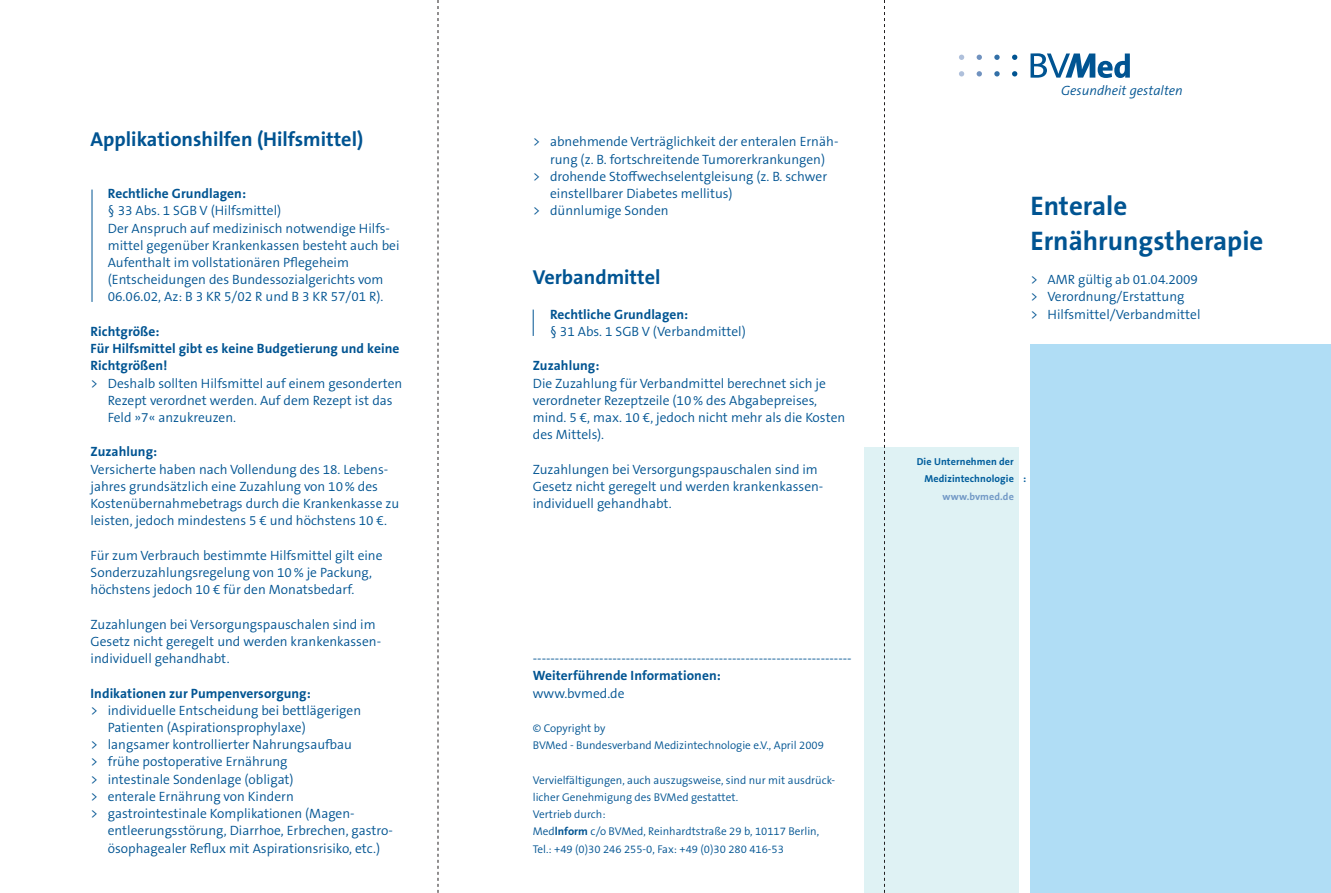
<style>
.page{position:relative;width:1331px;height:893px;background:#fff}
.page>*{position:absolute;margin:0;border:0;box-sizing:border-box;transform-origin:0 0}
.t1{font:700 27px "The Sans OT7";color:#005492}
._9_SUB0_bold{font:700 20.25px "The Sans OT7";color:#005492}
.t2{font:300 13.5px/17.2px "The Sans OT4";color:#005492}
._9_SUB0_bold-2{font:700 13.5px/17.2px "The Sans OT7";letter-spacing:.005em;color:#005492}
.t3{font:italic 300 13.5px "The Sans OT4";color:#005492}
.t4{font:300 11.25px/17.2px "The Sans OT4";color:#005492}
.t5{font:700 10.5px "The Sans OT7";color:#005d9c}
.t6{font:700 10.2px "The Sans OT7";letter-spacing:.01em;color:#005d9c}
.t7{font:700 10.2px "The Sans OT7";letter-spacing:.01em;color:#7299c6}
.s1{font-family:"The Sans OT7";font-weight:700}
</style>
<div class="page">
<div style="left:1030px;top:345px;width:301px;height:548px;background:#b0ddf5"></div>
<div style="left:864px;top:448px;width:155px;height:445px;background:#dff2f4"></div>
<svg style="left:1012px;top:71px;width:5px;height:6px"></svg>
<svg style="left:1012px;top:55px;width:5px;height:5px"></svg>
<svg style="left:994px;top:71px;width:6px;height:6px"></svg>
<svg style="left:994px;top:55px;width:6px;height:5px"></svg>
<svg style="left:977px;top:71px;width:5px;height:6px"></svg>
<svg style="left:977px;top:55px;width:5px;height:5px"></svg>
<svg style="left:959px;top:71px;width:5px;height:6px"></svg>
<svg style="left:959px;top:55px;width:5px;height:5px"></svg>
<svg style="left:1030px;top:53px;width:100px;height:25px"></svg>
<hr style="left:92px;top:190px;width:1px;height:112px;background:#005492">
<svg style="left:533px;top:310px;width:1px;height:26px"></svg>
<svg style="left:884px;top:0;width:1px;height:893px"></svg>
<svg style="left:438px;top:0;width:1px;height:893px"></svg>
<p class="_9_SUB0_bold" style="left:91px;top:127px;width:274px">Applikationshilfen (Hilfsmittel)</p>
<p class="_9_SUB0_bold-2" style="left:108px;top:185px;width:140px">Rechtliche Grundlagen:</p>
<p class="t2" style="left:108px;top:202px;width:175px">§ 33 Abs. 1 SGB V (Hilfsmittel)</p>
<p class="t2" style="left:108px;top:220px;width:284px">Der Anspruch auf medizinisch notwendige Hilfs-</p>
<p class="t2" style="left:108px;top:237px;width:293px">mittel gegenüber Krankenkassen besteht auch bei<br>Aufenthalt im vollstationären Pflegeheim</p>
<p class="t2" style="left:108px;top:271px;width:277px">(Entscheidungen des Bundessozialgerichts vom</p>
<p class="t2" style="left:108px;top:288px;width:277px">06.06.02, Az: B 3 KR 5/02 R und B 3 KR 57/01 R).</p>
<p class="_9_SUB0_bold-2" style="left:91px;top:323px;width:70px">Richtgröße:</p>
<p class="_9_SUB0_bold-2" style="left:91px;top:340px;width:310px">Für Hilfsmittel gibt es keine Budgetierung und keine<br>Richtgrößen!</p>
<p class="t2" style="left:91px;top:374px;width:313px">&gt; Deshalb sollten Hilfsmittel auf einem gesonderten</p>
<p class="t2" style="left:108px;top:392px;width:286px">Rezept verordnet werden. Auf dem Rezept ist das<br>Feld »7« anzukreuzen.</p>
<p class="_9_SUB0_bold-2" style="left:91px;top:443px;width:68px">Zuzahlung:</p>
<p class="t2" style="left:91px;top:461px;width:299px">Versicherte haben nach Vollendung des 18. Lebens-</p>
<p class="t2" style="left:91px;top:478px;width:310px">jahres grundsätzlich eine Zuzahlung von 10% des<br>Kostenübernahmebetrags durch die Krankenkasse zu leisten, jedoch mindestens 5 € und höchstens 10 €.</p>
<p class="t2" style="left:91px;top:547px;width:293px">Für zum Verbrauch bestimmte Hilfsmittel gilt eine<br>Sonderzuzahlungsregelung von 10% je Packung,</p>
<p class="t2" style="left:91px;top:581px;width:265px">höchstens jedoch 10 € für den Monatsbedarf.</p>
<p class="t2" style="left:91px;top:616px;width:292px">Zuzahlungen bei Versorgungspauschalen sind im<br>Gesetz nicht geregelt und werden krankenkassen&shy;individuell gehandhabt.</p>
<p class="_9_SUB0_bold-2" style="left:91px;top:684px;width:222px">Indikationen zur Pumpenversorgung:</p>
<p class="t2" style="left:91px;top:702px;width:272px">&gt; individuelle Entscheidung bei bettlägerigen</p>
<p class="t2" style="left:108px;top:719px;width:199px">Patienten (Aspirationsprophylaxe)</p>
<p class="t2" style="left:91px;top:736px;width:263px">&gt; langsamer kontrollierter Nahrungsaufbau</p>
<p class="t2" style="left:91px;top:753px;width:198px">&gt; frühe postoperative Ernährung</p>
<p class="t2" style="left:91px;top:771px;width:205px">&gt; intestinale Sondenlage (obligat)</p>
<p class="t2" style="left:91px;top:788px;width:205px">&gt; enterale Ernährung von Kindern</p>
<p class="t2" style="left:91px;top:805px;width:266px">&gt; gastrointestinale Komplikationen (Magen-</p>
<p class="t2" style="left:108px;top:822px;width:287px">entleerungsstörung, Diarrhoe, Erbrechen, gastro-</p>
<p class="t2" style="left:108px;top:839px;width:274px">ösophagealer Reflux mit Aspirationsrisiko, etc.)</p>
<p class="t2" style="left:533px;top:133px;width:307px;text-align:center">&gt; abnehmende Verträglichkeit der enteralen Ernäh&shy;rung (z. B. fortschreitende Tumorerkrankungen)</p>
<p class="t2" style="left:550px;top:168px;width:279px;text-indent:-17px">&gt; drohende Stoffwechselentgleisung (z. B. schwer einstellbarer Diabetes mellitus)</p>
<p class="t2" style="left:533px;top:202px;width:137px">&gt; dünnlumige Sonden</p>
<p class="_9_SUB0_bold" style="left:533px;top:264px;width:129px">Verbandmittel</p>
<p class="_9_SUB0_bold-2" style="left:550px;top:306px;width:140px">Rechtliche Grundlagen:</p>
<p class="t2" style="left:550px;top:323px;width:197px">§ 31 Abs. 1 SGB V (Verbandmittel)</p>
<p class="_9_SUB0_bold-2" style="left:533px;top:357px;width:68px">Zuzahlung:</p>
<p class="t2" style="left:533px;top:374px;width:314px">Die Zuzahlung für Verbandmittel berechnet sich je verordneter Rezeptzeile (10% des Abgabepreises, mind. 5 €, max. 10 €, jedoch nicht mehr als die Kosten des Mittels).</p>
<p class="t2" style="left:533px;top:461px;width:292px">Zuzahlungen bei Versorgungspauschalen sind im<br>Gesetz nicht geregelt und werden krankenkassen-</p>
<p class="t2" style="left:533px;top:495px;width:141px">individuell gehandhabt.</p>
<p class="t2" style="left:533px;top:650px;width:320px">------------------------------------------------------------------------</p>
<p class="_9_SUB0_bold-2" style="left:533px;top:667px;width:190px">Weiterführende Informationen:</p>
<p class="t2" style="left:533px;top:684px;width:93px">www.bvmed.de</p>
<p class="t4" style="left:533px;top:720px;width:74px">© Copyright by</p>
<p class="t4" style="left:533px;top:737px;width:293px">BVMed - Bundesverband Medizintechnologie e.V., April 2009</p>
<p class="t4" style="left:533px;top:771px;width:303px">Vervielfältigungen, auch auszugsweise, sind nur mit ausdrück&shy;licher Genehmigung des BVMed gestattet.</p>
<p class="t4" style="left:533px;top:806px;width:74px">Vertrieb durch:</p>
<p class="t4" style="left:533px;top:823px;width:288px">Med<span class="s1">lnform</span> c/o BVMed, Reinhardtstraße 29 b, 10117 Berlin,</p>
<p class="t4" style="left:533px;top:840px;width:253px">Tel.: +49 (0)30 246 255-0, Fax: +49 (0)30 280 416-53</p>
<p class="t3" style="left:1061px;top:82px;width:123px">Gesundheit gestalten</p>
<p class="t1" style="left:1030px;top:189px;width:98px">Enterale</p>
<p class="t1" style="left:1030px;top:223px;width:235px">Ernährungstherapie</p>
<p class="t2" style="left:1030px;top:271px;width:169px">&gt; AMR gültig ab 01.04.2009</p>
<p class="t2" style="left:1030px;top:288px;width:156px">&gt; Verordnung/Erstattung</p>
<p class="t2" style="left:1030px;top:306px;width:172px">&gt; Hilfsmittel/Verbandmittel</p>
<p class="t6" style="left:917px;top:455px;width:99px">Die Unternehmen der</p>
<p class="t6" style="left:924px;top:472px;width:91px">Medizintechnologie</p>
<p class="t7" style="left:942px;top:490px;width:73px">www.bvmed.de</p>
<p class="t5" style="left:1023px;top:472px;width:5px">:</p>
</div>
